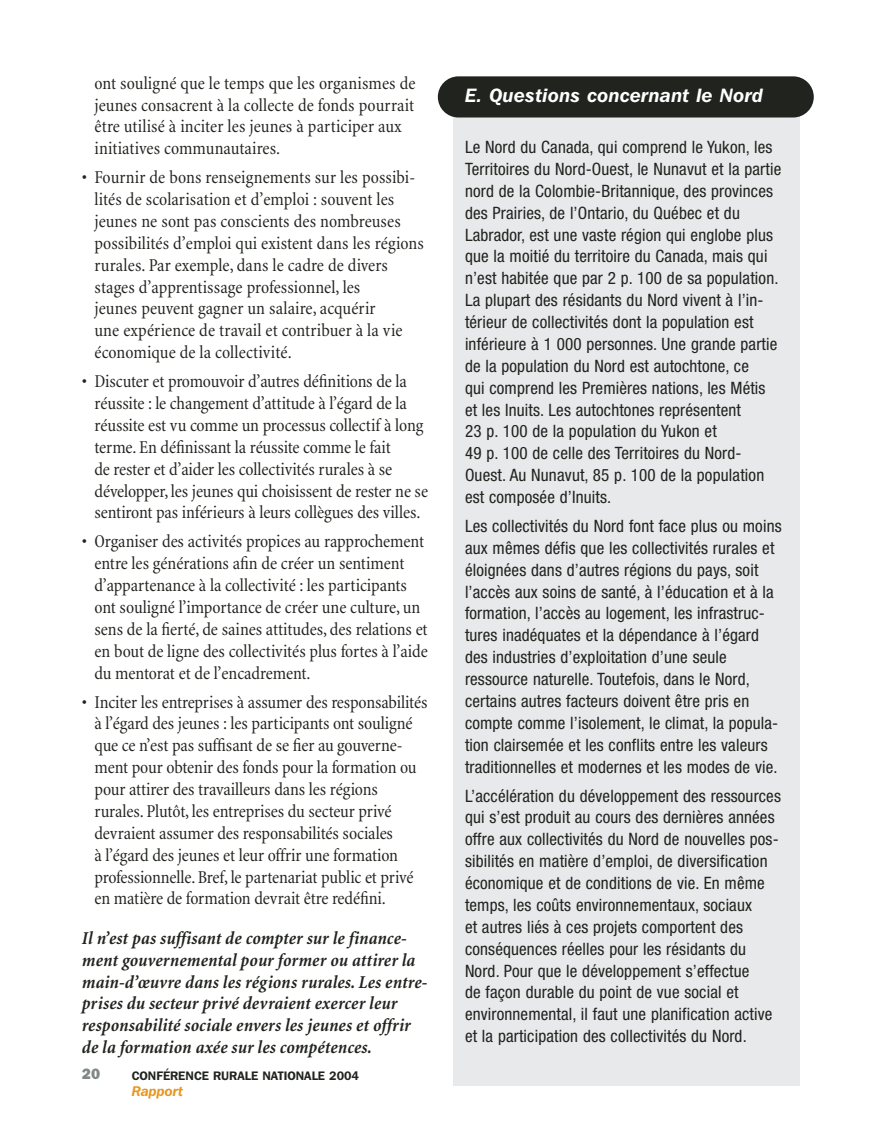
<style>
.page{position:relative;width:882px;height:1134px;background:#fff}
.page>*{position:absolute;margin:0;border:0;box-sizing:border-box;transform-origin:0 0}
.t1{font:italic 600 19.25px "Franklin Gothic IT Cby BT";letter-spacing:.01em;color:#fff}
.t2{font:condensed 18.38px/21.9px "Minion";letter-spacing:-.005em;color:#20231e}
.t3{font:italic 700 condensed 18.38px/21.9px "Minion";letter-spacing:.01em;color:#20231e}
.t4{font:condensed 17.15px/21.9px "Helvetica Neue";letter-spacing:.01em;color:#20231e}
.t5{font:800 14.88px "Franklin Gothic IT Cby BT";color:#818888}
.t6{font:italic 600 14px "Franklin Gothic IT Cby BT";color:#e8961f}
.t7{font:600 12.25px "Franklin Gothic IT Cby BT";color:#20231e}
</style>
<div class="page">
<div style="left:453px;top:91px;width:346px;height:994px;background:#e7e9ea"></div>
<div style="left:438px;top:76px;width:376px;height:42px;background:#20231e;border-radius:21px"></div>
<p class="t2" style="left:94px;top:73px;width:323px">ont souligné que le temps que les organismes de jeunes consacrent à la collecte de fonds pourrait être utilisé à inciter les jeunes à participer aux initiatives communautaires.</p>
<p class="t2" style="left:94px;top:168px;width:331px;text-indent:-13px">• Fournir de bons renseignements sur les possibi&shy;lités de scolarisation et d’emploi : souvent les jeunes ne sont pas conscients des nombreuses possibilités d’emploi qui existent dans les régions rurales. Par exemple, dans le cadre de divers stages d’apprentissage professionnel, les<br>jeunes peuvent gagner un salaire, acquérir<br>une expérience de travail et contribuer à la vie économique de la collectivité.</p>
<p class="t2" style="left:94px;top:372px;width:335px;text-indent:-13px">• Discuter et promouvoir d’autres définitions de la réussite : le changement d’attitude à l’égard de la réussite est vu comme un processus collectif à long terme. En définissant la réussite comme le fait<br>de rester et d’aider les collectivités rurales à se développer, les jeunes qui choisissent de rester ne se sentiront pas inférieurs à leurs collègues des villes.</p>
<p class="t2" style="left:94px;top:532px;width:335px;text-indent:-13px">• Organiser des activités propices au rapprochement entre les générations afin de créer un sentiment d’appartenance à la collectivité : les participants ont souligné l’importance de créer une culture, un sens de la fierté, de saines attitudes, des relations et en bout de ligne des collectivités plus fortes à l’aide du mentorat et de l’encadrement.</p>
<p class="t2" style="left:94px;top:692px;width:335px;text-indent:-13px">• Inciter les entreprises à assumer des responsabilités à l’égard des jeunes : les participants ont souligné que ce n’est pas suffisant de se fier au gouverne&shy;ment pour obtenir des fonds pour la formation ou pour attirer des travailleurs dans les régions rurales. Plutôt, les entreprises du secteur privé devraient assumer des responsabilités sociales<br>à l’égard des jeunes et leur offrir une formation professionnelle. Bref, le partenariat public et privé en matière de formation devrait être redéfini.</p>
<p class="t3" style="left:82px;top:929px;width:347px">Il n’est pas suffisant de compter sur le finance&shy;ment gouvernemental pour former ou attirer la main-d’œuvre dans les régions rurales. Les entre&shy;prises du secteur privé devraient exercer leur responsabilité sociale envers les jeunes et offrir de la formation axée sur les compétences.</p>
<p class="t7" style="left:132px;top:1071px;width:229px">CONFÉRENCE RURALE NATIONALE 2004</p>
<p class="t6" style="left:132px;top:1086px;width:53px">Rapport</p>
<p class="t5" style="left:82px;top:1068px;width:20px">20</p>
<p class="t1" style="left:465px;top:89px;width:300px">E. Questions concernant le Nord</p>
<p class="t4" style="left:465px;top:137px;width:318px">Le Nord du Canada, qui comprend le Yukon, les Territoires du Nord-Ouest, le Nunavut et la partie nord de la Colombie-Britannique, des provinces des Prairies, de l’Ontario, du Québec et du Labrador, est une vaste région qui englobe plus que la moitié du territoire du Canada, mais qui n’est habitée que par 2 p. 100 de sa population.<br>La plupart des résidants du Nord vivent à l’in&shy;térieur de collectivités dont la population est inférieure à 1 000 personnes. Une grande partie de la population du Nord est autochtone, ce<br>qui comprend les Premières nations, les Métis et les Inuits. Les autochtones représentent<br>23 p. 100 de la population du Yukon et<br>49 p. 100 de celle des Territoires du Nord-Ouest. Au Nunavut, 85 p. 100 de la population est composée d’Inuits.</p>
<p class="t4" style="left:465px;top:516px;width:318px">Les collectivités du Nord font face plus ou moins aux mêmes défis que les collectivités rurales et éloignées dans d’autres régions du pays, soit l’accès aux soins de santé, à l’éducation et à la formation, l’accès au logement, les infrastruc&shy;tures inadéquates et la dépendance à l’égard des industries d’exploitation d’une seule ressource naturelle. Toutefois, dans le Nord, certains autres facteurs doivent être pris en compte comme l’isolement, le climat, la popula&shy;tion clairsemée et les conflits entre les valeurs traditionnelles et modernes et les modes de vie.</p>
<p class="t4" style="left:465px;top:786px;width:318px">L’accélération du développement des ressources qui s’est produit au cours des dernières années offre aux collectivités du Nord de nouvelles pos&shy;sibilités en matière d’emploi, de diversification économique et de conditions de vie. En même temps, les coûts environnementaux, sociaux<br>et autres liés à ces projets comportent des conséquences réelles pour les résidants du Nord. Pour que le développement s’effectue<br>de façon durable du point de vue social et environnemental, il faut une planification active et la participation des collectivités du Nord.</p>
</div>
